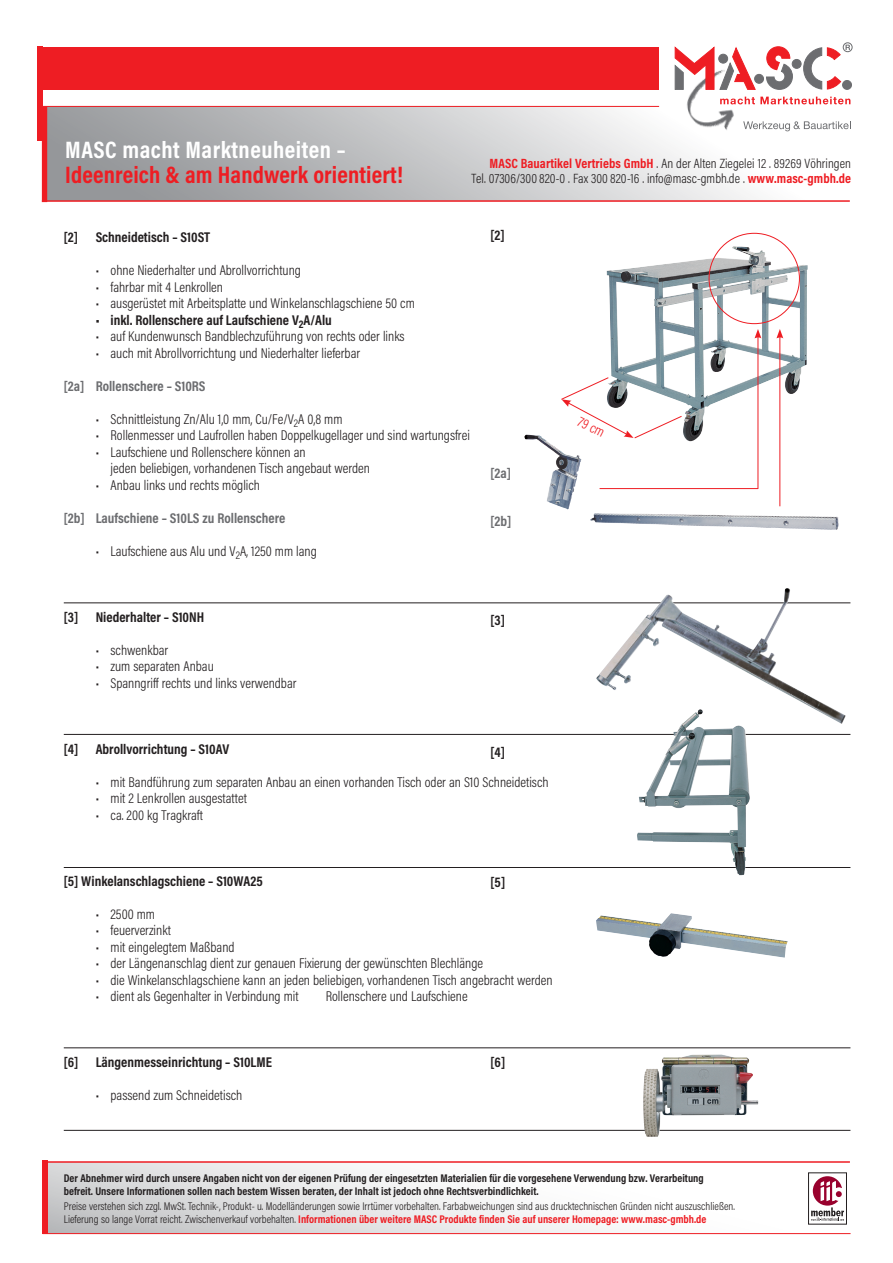
<style>
.page{position:relative;width:893px;height:1263px;background:#fff}
.page>*{position:absolute;margin:0;border:0;box-sizing:border-box;transform-origin:0 0}
.t1{font:700 24px "Acumin Pro Cond";letter-spacing:.005em;color:#ee1d23}
.t2{font:700 24px "Acumin Pro Cond";letter-spacing:.02em;color:#fff}
.t3{font:300 14.25px/16.5px "Acumin Pro Cond";color:#231f20}
.Fließtext_dt{font:700 14.25px "Acumin Pro Cond";color:#231f20}
.Fließtext_dt-2{font:700 14.25px "Acumin Pro Cond";color:#6c6d70}
.t4{font:300 14.25px "Acumin Pro Cond";color:#ee1d23}
.t5{font:300 13.5px "Acumin Pro Cond";letter-spacing:.005em;color:#231f20}
.t6{font:700 11.25px/12.8px "Acumin Pro Cond";color:#231f20}
.t7{font:300 11.25px "Acumin Pro Cond";color:#231f20}
.t8{font:700 11.25px "Acumin Pro Cond";color:#ee1d23}
.s1{font-weight:700;color:#ee1d23}
.s2{font-weight:300;color:#231f20}
</style>
<div class="page">
<hr style="left:64px;top:603px;width:786px;height:1px;background:#231f20">
<hr style="left:64px;top:734px;width:786px;height:1px;background:#231f20">
<hr style="left:64px;top:867px;width:786px;height:1px;background:#231f20">
<hr style="left:64px;top:1047px;width:786px;height:1px;background:#231f20">
<hr style="left:64px;top:1130px;width:786px;height:1px;background:#231f20">
<img style="left:590px;top:513px;width:249px;height:17px">
<img style="left:637px;top:724px;width:113px;height:151px">
<img style="left:524px;top:435px;width:57px;height:74px">
<img style="left:596px;top:913px;width:192px;height:45px">
<img style="left:596px;top:588px;width:250px;height:136px">
<img style="left:607px;top:246px;width:201px;height:195px">
<img style="left:643px;top:1054px;width:92px;height:83px">
<hr style="left:758px;top:336px;width:1px;height:153px;background:#ee1d23">
<svg style="left:754px;top:329px;width:7px;height:9px"></svg>
<hr style="left:779px;top:336px;width:1px;height:170px;background:#ee1d23">
<svg style="left:776px;top:329px;width:7px;height:9px"></svg>
<hr style="left:600px;top:488px;width:158px;height:1px;background:#ee1d23">
<svg style="left:560px;top:377px;width:122px;height:62px"></svg>
<svg style="left:47px;top:1163px;width:804px;height:71px"></svg>
<hr style="left:43px;top:1233px;width:807px;height:1px;background:#ee1d23">
<div style="left:42px;top:1161px;width:5px;height:73px;background:#ee1d23"></div>
<hr style="left:42px;top:1161px;width:808px;height:2px;background:#ee1d23">
<svg style="left:811px;top:1176px;width:33px;height:45px"></svg>
<div style="left:808px;top:1172px;width:39px;height:52px;border:1px solid #231f20"></div>
<div style="left:43px;top:47px;width:616px;height:42px;background:#ee1d23"></div>
<div style="left:37px;top:47px;width:6px;height:94px;background:#ee1d23"></div>
<div style="left:44px;top:106px;width:806px;height:95px;background:linear-gradient(to right,#8f9194,#fff)"></div>
<svg style="left:743px;top:121px;width:108px;height:10px"></svg>
<img style="left:679px;top:63px;width:62px;height:75px">
<svg style="left:675px;top:47px;width:39px;height:43px"></svg>
<svg style="left:720px;top:47px;width:35px;height:43px"></svg>
<div style="left:719px;top:54px;width:9px;height:9px;background:#6c6d70;border-radius:50%"></div>
<div style="left:719px;top:54px;width:9px;height:9px;border:1px solid #6c6d70;border-radius:50%"></div>
<div style="left:755px;top:74px;width:8px;height:9px;background:#6c6d70;border-radius:50%"></div>
<div style="left:754px;top:74px;width:10px;height:9px;border:1px solid #6c6d70;border-radius:50%"></div>
<div style="left:792px;top:59px;width:9px;height:9px;background:#6c6d70;border-radius:50%"></div>
<div style="left:792px;top:59px;width:9px;height:9px;border:1px solid #6c6d70;border-radius:50%"></div>
<svg style="left:766px;top:47px;width:27px;height:43px"></svg>
<div style="left:842px;top:80px;width:10px;height:9px;border:1px solid #6c6d70;border-radius:50%"></div>
<svg style="left:720px;top:97px;width:130px;height:7px"></svg>
<svg style="left:803px;top:45px;width:47px;height:44px"></svg>
<div style="left:843px;top:43px;width:9px;height:9px;border:1px solid #6c6d70;border-radius:50%"></div>
<hr style="left:42px;top:200px;width:808px;height:2px;background:#ee1d23">
<div style="left:42px;top:106px;width:5px;height:96px;background:#ee1d23"></div>
<hr style="left:43px;top:106px;width:616px;height:1px;background:#ee1d23">
<p class="t2" style="left:65px;top:134px;width:282px">MASC macht Marktneuheiten –</p>
<p class="t1" style="left:65px;top:158px;width:339px">Ideenreich &amp; am Handwerk orientiert!</p>
<p class="t5" style="left:490px;top:155px;width:363px"><span class="s1">MASC Bauartikel Vertriebs GmbH</span> . An der Alten Ziegelei 12 . 89269 Vöhringen</p>
<p class="t5" style="left:471px;top:169px;width:381px">Tel. 07306/300 820-0 . Fax 300 820-16 . info@masc-gmbh.de . <span class="s1">www.masc-gmbh.de</span></p>
<p class="Fließtext_dt" style="left:64px;top:228px;width:148px">[2] Schneidetisch – S10ST</p>
<p class="t3" style="left:96px;top:262px;width:207px">• ohne Niederhalter und Abrollvorrichtung</p>
<p class="t3" style="left:96px;top:278px;width:129px">• fahrbar mit 4 Lenkrollen</p>
<p class="t3" style="left:96px;top:295px;width:321px">• ausgerüstet mit Arbeitsplatte und Winkelanschlagschiene 50 cm</p>
<p class="Fließtext_dt" style="left:96px;top:310px;width:238px">• inkl. Rollenschere auf Laufschiene V<sub>2</sub>A/Alu</p>
<p class="t3" style="left:96px;top:328px;width:311px">• auf Kundenwunsch Bandblechzuführung von rechts oder links</p>
<p class="t3" style="left:96px;top:344px;width:266px">• auch mit Abrollvorrichtung und Niederhalter lieferbar</p>
<p class="Fließtext_dt-2" style="left:64px;top:376px;width:143px">[2a] Rollenschere – S10RS</p>
<p class="t3" style="left:96px;top:410px;width:248px">• Schnittleistung Zn/Alu 1,0 mm, Cu/Fe/V<sub>2</sub>A 0,8 mm</p>
<p class="t3" style="left:96px;top:427px;width:376px">• Rollenmesser und Laufrollen haben Doppelkugellager und sind wartungsfrei</p>
<p class="t3" style="left:111px;top:443px;width:261px;text-indent:-15px">• Laufschiene und Rollenschere können an<br>jeden beliebigen, vorhandenen Tisch angebaut werden</p>
<p class="t3" style="left:96px;top:476px;width:166px">• Anbau links und rechts möglich</p>
<p class="Fließtext_dt-2" style="left:64px;top:508px;width:223px">[2b] Laufschiene – S10LS zu Rollenschere</p>
<p class="t3" style="left:96px;top:542px;width:223px">• Laufschiene aus Alu und V<sub>2</sub>A, 1250 mm lang</p>
<p class="Fließtext_dt" style="left:64px;top:607px;width:142px">[3] Niederhalter – S10NH</p>
<p class="t3" style="left:96px;top:641px;width:74px">• schwenkbar</p>
<p class="t3" style="left:96px;top:658px;width:120px">• zum separaten Anbau</p>
<p class="t3" style="left:96px;top:674px;width:202px">• Spanngriff rechts und links verwendbar</p>
<p class="Fließtext_dt" style="left:490px;top:226px;width:16px">[2]</p>
<p class="Fließtext_dt-2" style="left:490px;top:464px;width:22px">[2a]</p>
<p class="Fließtext_dt-2" style="left:490px;top:512px;width:22px">[2b]</p>
<p class="Fließtext_dt" style="left:490px;top:611px;width:16px">[3]</p>
<p class="Fließtext_dt" style="left:64px;top:739px;width:167px">[4] Abrollvorrichtung – S10AV</p>
<p class="t3" style="left:96px;top:773px;width:454px">• mit Bandführung zum separaten Anbau an einen vorhanden Tisch oder an S10 Schneidetisch</p>
<p class="t3" style="left:96px;top:790px;width:153px">• mit 2 Lenkrollen ausgestattet</p>
<p class="t3" style="left:96px;top:806px;width:109px">• ca. 200 kg Tragkraft</p>
<p class="Fließtext_dt" style="left:490px;top:742px;width:16px">[4]</p>
<p class="Fließtext_dt" style="left:64px;top:871px;width:200px">[5] Winkelanschlagschiene – S10WA25</p>
<p class="t3" style="left:96px;top:905px;width:61px">• 2500 mm</p>
<p class="t3" style="left:96px;top:922px;width:77px">• feuerverzinkt</p>
<p class="t3" style="left:96px;top:938px;width:140px">• mit eingelegtem Maßband</p>
<p class="t3" style="left:96px;top:955px;width:389px">• der Längenanschlag dient zur genauen Fixierung der gewünschten Blechlänge</p>
<p class="t3" style="left:96px;top:971px;width:459px">• die Winkelanschlagschiene kann an jeden beliebigen, vorhandenen Tisch angebracht werden</p>
<p class="t3" style="left:96px;top:988px;width:204px">• dient als Gegenhalter in Verbindung mit</p>
<p class="t3" style="left:326px;top:988px;width:143px">Rollenschere und Laufschiene</p>
<p class="Fließtext_dt" style="left:490px;top:872px;width:16px">[5]</p>
<p class="Fließtext_dt" style="left:64px;top:1053px;width:210px">[6] Längenmesseinrichtung – S10LME</p>
<p class="t3" style="left:96px;top:1087px;width:148px">• passend zum Schneidetisch</p>
<p class="Fließtext_dt" style="left:490px;top:1052px;width:16px">[6]</p>
<p class="t4" style="left:583px;top:412px;width:30px;rotate:27deg">79 cm</p>
<p class="t6" style="left:64px;top:1171px;width:641px">Der Abnehmer wird durch unsere Angaben nicht von der eigenen Prüfung der eingesetzten Materialien für die vorgesehene Verwendung bzw. Verarbeitung befreit. Unsere Informationen sollen nach bestem Wissen beraten, der Inhalt ist jedoch ohne Rechtsverbindlichkeit.</p>
<p class="t7" style="left:64px;top:1199px;width:672px">Preise verstehen sich zzgl. MwSt. Technik-, Produkt- u. Modelländerungen sowie Irrtümer vorbehalten. Farbabweichungen sind aus drucktechnischen Gründen nicht auszuschließen.</p>
<p class="t8" style="left:64px;top:1212px;width:644px"><span class="s2">Lieferung so lange Vorrat reicht. Zwischenverkauf vorbehalten.</span> Informationen über weitere MASC Produkte finden Sie auf unserer Homepage: www.masc-gmbh.de</p>
</div>
